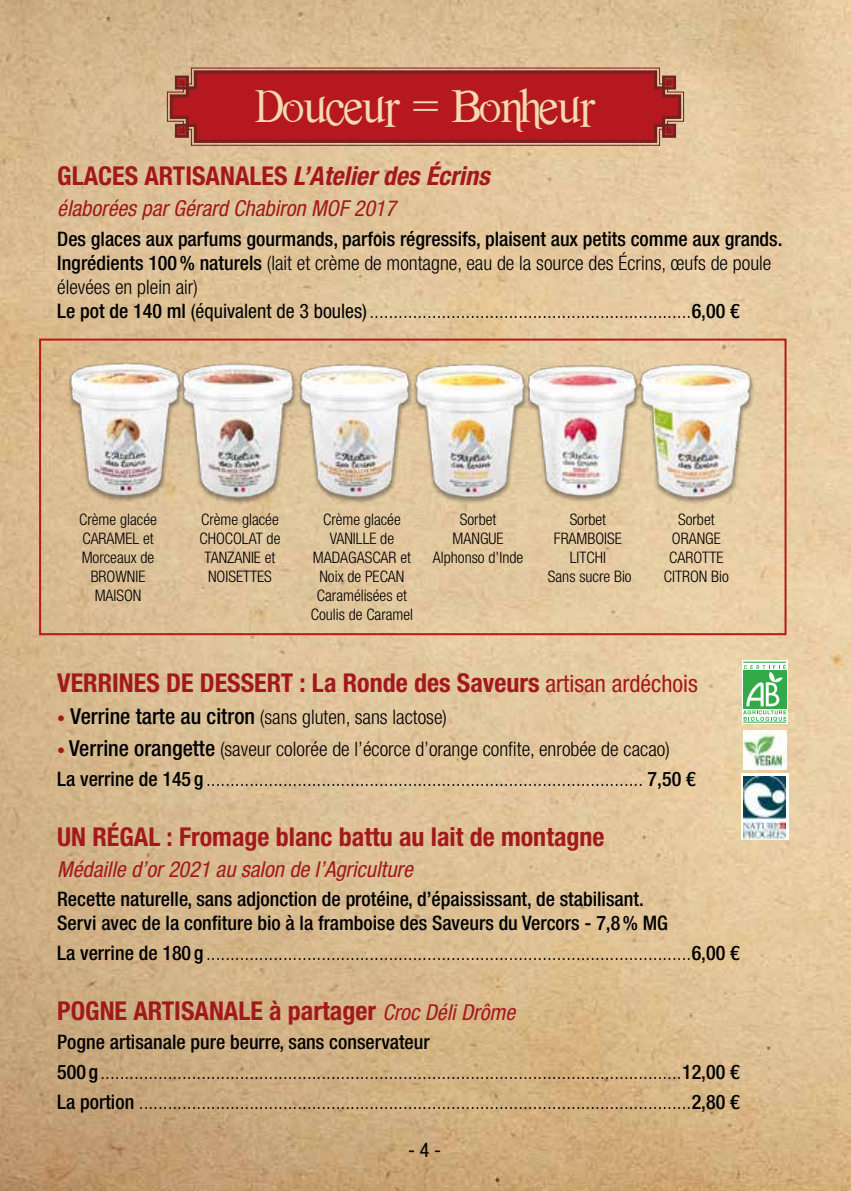
<style>
.page{position:relative;width:851px;height:1191px;background:#fff}
.page>*{position:absolute;margin:0;border:0;box-sizing:border-box;transform-origin:0 0}
.t1{font:48px "Romance Fatal Serif";color:#f4dab0;scale:.96 1}
.t2{font:700 condensed 26px "Helvetica Neue LT Pro";color:#a2191d}
.t3{font:italic 700 condensed 26px "Helvetica Neue LT Pro";color:#a2191d}
.t4{font:italic condensed 22px "Helvetica Neue LT Pro";color:#a2191d}
.t5{font:300 condensed 20px/24px "Helvetica Neue LT Pro";color:#000}
.t6{font:500 condensed 20px/24px "Helvetica Neue LT Pro";color:#000}
.t7{font:condensed 20px "Helvetica Neue LT Pro";color:#000}
.t8{font:300 condensed 15.8px/19px "Helvetica Neue LT Pro";color:#000;text-align:center}
.s1{font-style:normal}
.s2{font-weight:500}
.s3{font-weight:400}
.s4{font-weight:400;font-size:24px}
.s5{font-weight:400;font-size:16px;color:#a2191d}
.s6{font-weight:500;font-size:22px}
.s7{font-weight:400;font-style:italic;font-size:22px}
</style>
<div class="page">
<img style="left:0;top:0;width:850px;height:1191px">
<svg style="left:166px;top:67px;width:518px;height:79px;background:#b07d65"></svg>
<svg style="left:168px;top:69px;width:514px;height:75px;background:#b02427"></svg>
<div style="left:39px;top:338px;width:747px;height:297px;border:2px solid #b61918"></div>
<svg style="left:741px;top:660px;width:46px;height:64px"></svg>
<hr style="left:743px;top:661px;width:43px;height:2px;background:#31aa47">
<hr style="left:743px;top:721px;width:43px;height:1px;background:#31aa47">
<svg style="left:743px;top:664px;width:43px;height:57px"></svg>
<div style="left:740px;top:773px;width:48px;height:66px;background:linear-gradient(to right,#fff,#fff)"></div>
<img style="left:743px;top:776px;width:42px;height:63px">
<img style="left:743px;top:730px;width:43px;height:40px">
<img style="left:57px;top:347px;width:724px;height:158px">
<h1 class="t1" style="left:255px;top:79px;width:356px">Douceur = Bonheur</h1>
<h2 class="t3" style="left:57px;top:160px;width:434px"><span class="s1">GLACES ARTISANALES</span> L’Atelier des Écrins</h2>
<p class="t4" style="left:57px;top:195px;width:340px">élaborées par Gérard Chabiron MOF 2017</p>
<p class="t5" style="left:57px;top:226px;width:726px"><span class="s2">Des glaces aux parfums gourmands, parfois régressifs, plaisent aux petits comme aux grands.<br>Ingrédients 100% naturels</span> (lait et crème de montagne, eau de la source des Écrins, œufs de poule élevées en plein air)<br><span class="s2">Le pot de 140 ml</span> <span class="s3">(équivalent de 3 boules)</span>...................................................................<span class="s2">6,00 €</span></p>
<p class="t8" style="left:79px;top:509px;width:79px">Crème glacée<br>CARAMEL et<br>Morceaux de<br>BROWNIE<br>MAISON</p>
<p class="t8" style="left:199px;top:509px;width:82px">Crème glacée<br>CHOCOLAT de<br>TANZANIE et<br>NOISETTES</p>
<p class="t8" style="left:311px;top:509px;width:104px">Crème glacée<br>VANILLE de<br>MADAGASCAR et<br>Noix de PECAN<br>Caramélisées et<br>Coulis de Caramel</p>
<p class="t8" style="left:433px;top:509px;width:92px">Sorbet<br>MANGUE<br>Alphonso d’Inde</p>
<p class="t8" style="left:548px;top:509px;width:85px">Sorbet<br>FRAMBOISE<br>LITCHI<br>Sans sucre Bio</p>
<p class="t8" style="left:663px;top:509px;width:66px">Sorbet<br>ORANGE<br>CAROTTE<br>CITRON Bio</p>
<h2 class="t2" style="left:57px;top:667px;width:642px">VERRINES DE DESSERT : La Ronde des Saveurs <span class="s4">artisan ardéchois</span></h2>
<p class="t5" style="left:57px;top:705px;width:391px"><span class="s5">•</span> <span class="s6">Verrine tarte au citron</span> (sans gluten, sans lactose)</p>
<p class="t5" style="left:57px;top:734px;width:640px;line-height:29.6px"><span class="s5">•</span> <span class="s6">Verrine orangette</span> (saveur colorée de l’écorce d’orange confite, enrobée de cacao)<br><span class="s2">La verrine de 145 g</span> ........................................................................................... <span class="s2">7,50 €</span></p>
<h2 class="t2" style="left:57px;top:820px;width:548px">UN RÉGAL : Fromage blanc battu au lait de montagne</h2>
<p class="t4" style="left:57px;top:856px;width:357px">Médaille d’or 2021 au salon de l’Agriculture</p>
<p class="t6" style="left:57px;top:887px;width:612px">Recette naturelle, sans adjonction de protéine, d’épaississant, de stabilisant.<br>Servi avec de la confiture bio à la framboise des Saveurs du Vercors - 7,8% MG</p>
<p class="t5" style="left:57px;top:940px;width:683px"><span class="s2">La verrine de 180 g</span> .....................................................................................................<span class="s2">6,00 €</span></p>
<h2 class="t2" style="left:57px;top:994px;width:459px">POGNE ARTISANALE à partager <span class="s7">Croc Déli Drôme</span></h2>
<p class="t5" style="left:57px;top:1027px;width:684px;line-height:29.6px"><span class="s2">Pogne artisanale pure beurre, sans conservateur<br>500 g</span>.........................................................................................................................<span class="s2">12,00 €<br>La portion</span> ...................................................................................................................<span class="s2">2,80 €</span></p>
<p class="t7" style="left:408px;top:1138px;width:35px">- 4 -</p>
</div>
